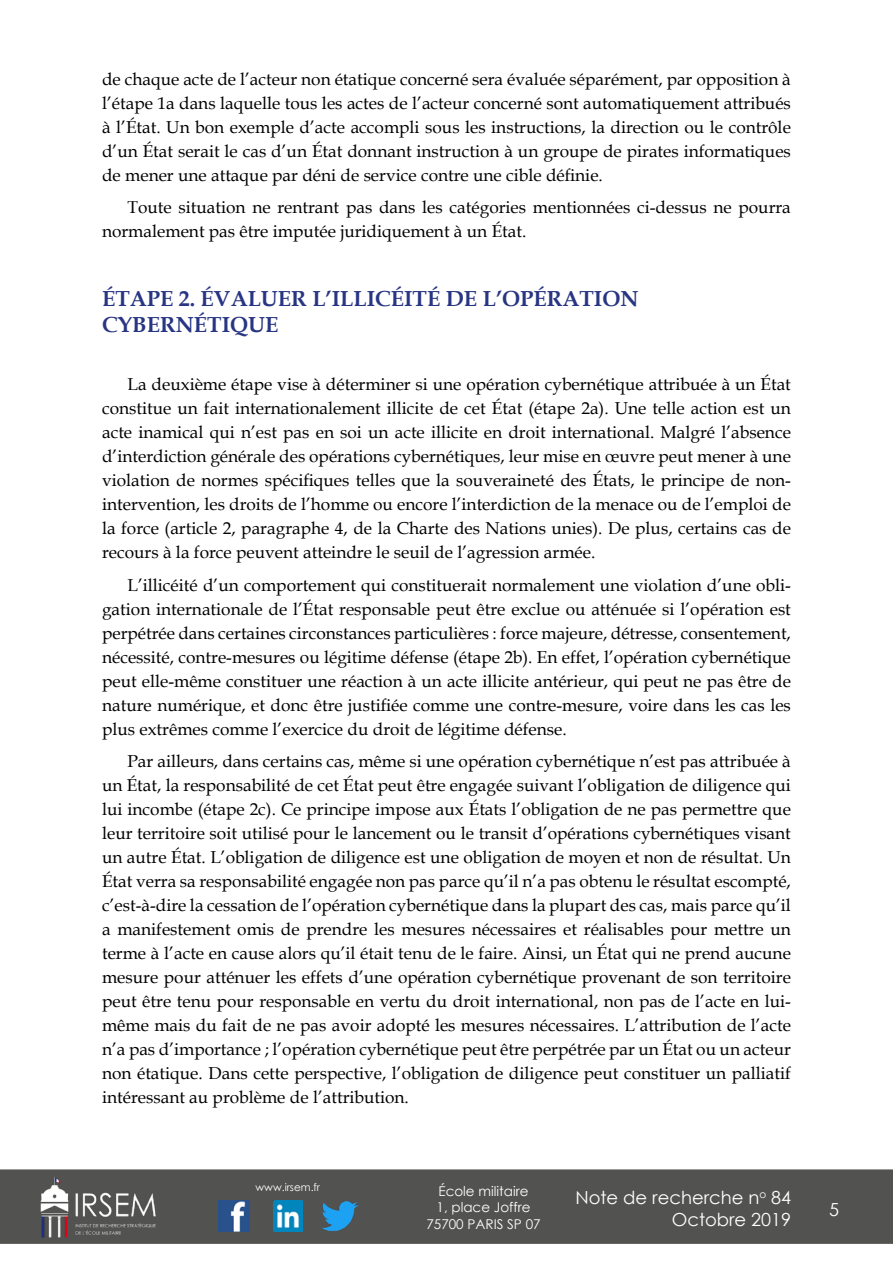
<style>
.page{position:relative;width:893px;height:1263px;background:#fff}
.page>*{position:absolute;margin:0;border:0;box-sizing:border-box;transform-origin:0 0}
.t1{font:700 21.75px/26.1px "Book Antiqua";color:#283583}
.t2{font:18px/21.6px "Century Gothic";color:#fff;text-align:right}
.t3{font:17.25px/24px "Book Antiqua";color:#000;text-align:justify}
.t4{font:13.5px/16.2px "Century Gothic";color:#fff;text-align:center}
.t5{font:10.5px "Century Gothic";color:#fff}
</style>
<div class="page">
<div style="left:0;top:1169px;width:893px;height:75px;background:#525251"></div>
<img style="left:39px;top:1169px;width:117px;height:75px">
<img style="left:322px;top:1201px;width:36px;height:30px">
<img style="left:218px;top:1200px;width:31px;height:32px">
<img style="left:274px;top:1200px;width:28px;height:32px">
<p class="t3" style="left:102px;top:67px;width:690px">de chaque acte de l’acteur non étatique concerné sera évaluée séparément, par opposition à l’étape 1a dans laquelle tous les actes de l’acteur concerné sont automatiquement attribués à l’État. Un bon exemple d’acte accompli sous les instructions, la direction ou le contrôle d’un État serait le cas d’un État donnant instruction à un groupe de pirates informatiques de mener une attaque par déni de service contre une cible définie.</p>
<p class="t3" style="left:102px;top:195px;width:690px;text-indent:26px">Toute situation ne rentrant pas dans les catégories mentionnées ci-dessus ne pourra normalement pas être imputée juridiquement à un État.</p>
<p class="t1" style="left:102px;top:285px;width:538px">ÉTAPE 2. ÉVALUER L’ILLICÉITÉ DE L’OPÉRATION<br>CYBERNÉTIQUE</p>
<p class="t3" style="left:102px;top:372px;width:690px;text-indent:26px">La deuxième étape vise à déterminer si une opération cybernétique attribuée à un État constitue un fait internationalement illicite de cet État (étape 2a). Une telle action est un acte inamical qui n’est pas en soi un acte illicite en droit international. Malgré l’absence d’interdiction générale des opérations cybernétiques, leur mise en œuvre peut mener à une violation de normes spécifiques telles que la souveraineté des États, le principe de non&shy;intervention, les droits de l’homme ou encore l’interdiction de la menace ou de l’emploi de la force (article 2, paragraphe 4, de la Charte des Nations unies). De plus, certains cas de recours à la force peuvent atteindre le seuil de l’agression armée.</p>
<p class="t3" style="left:102px;top:572px;width:690px;text-indent:26px">L’illicéité d’un comportement qui constituerait normalement une violation d’une obli&shy;gation internationale de l’État responsable peut être exclue ou atténuée si l’opération est perpétrée dans certaines circonstances particulières : force majeure, détresse, consentement, nécessité, contre-mesures ou légitime défense (étape 2b). En effet, l’opération cybernétique peut elle-même constituer une réaction à un acte illicite antérieur, qui peut ne pas être de nature numérique, et donc être justifiée comme une contre-mesure, voire dans les cas les plus extrêmes comme l’exercice du droit de légitime défense.</p>
<p class="t3" style="left:102px;top:749px;width:690px;text-indent:26px">Par ailleurs, dans certains cas, même si une opération cybernétique n’est pas attribuée à un État, la responsabilité de cet État peut être engagée suivant l’obligation de diligence qui lui incombe (étape 2c). Ce principe impose aux États l’obligation de ne pas permettre que leur territoire soit utilisé pour le lancement ou le transit d’opérations cybernétiques visant un autre État. L’obligation de diligence est une obligation de moyen et non de résultat. Un État verra sa responsabilité engagée non pas parce qu’il n’a pas obtenu le résultat escompté, c’est-à-dire la cessation de l’opération cybernétique dans la plupart des cas, mais parce qu’il a manifestement omis de prendre les mesures nécessaires et réalisables pour mettre un terme à l’acte en cause alors qu’il était tenu de le faire. Ainsi, un État qui ne prend aucune mesure pour atténuer les effets d’une opération cybernétique provenant de son territoire peut être tenu pour responsable en vertu du droit international, non pas de l’acte en lui&shy;même mais du fait de ne pas avoir adopté les mesures nécessaires. L’attribution de l’acte n’a pas d’importance ; l’opération cybernétique peut être perpétrée par un État ou un acteur non étatique. Dans cette perspective, l’obligation de diligence peut constituer un palliatif intéressant au problème de l’attribution.</p>
<p class="t5" style="left:256px;top:1179px;width:66px">www.irsem.fr</p>
<p class="t4" style="left:426px;top:1183px;width:116px">École militaire<br>1, place Joffre<br>75700 PARIS SP 07</p>
<p class="t2" style="left:575px;top:1186px;width:217px">Note de recherche n<sup>o</sup> 84<br>Octobre 2019</p>
<p class="t2" style="left:829px;top:1198px;width:11px">5</p>
</div>
